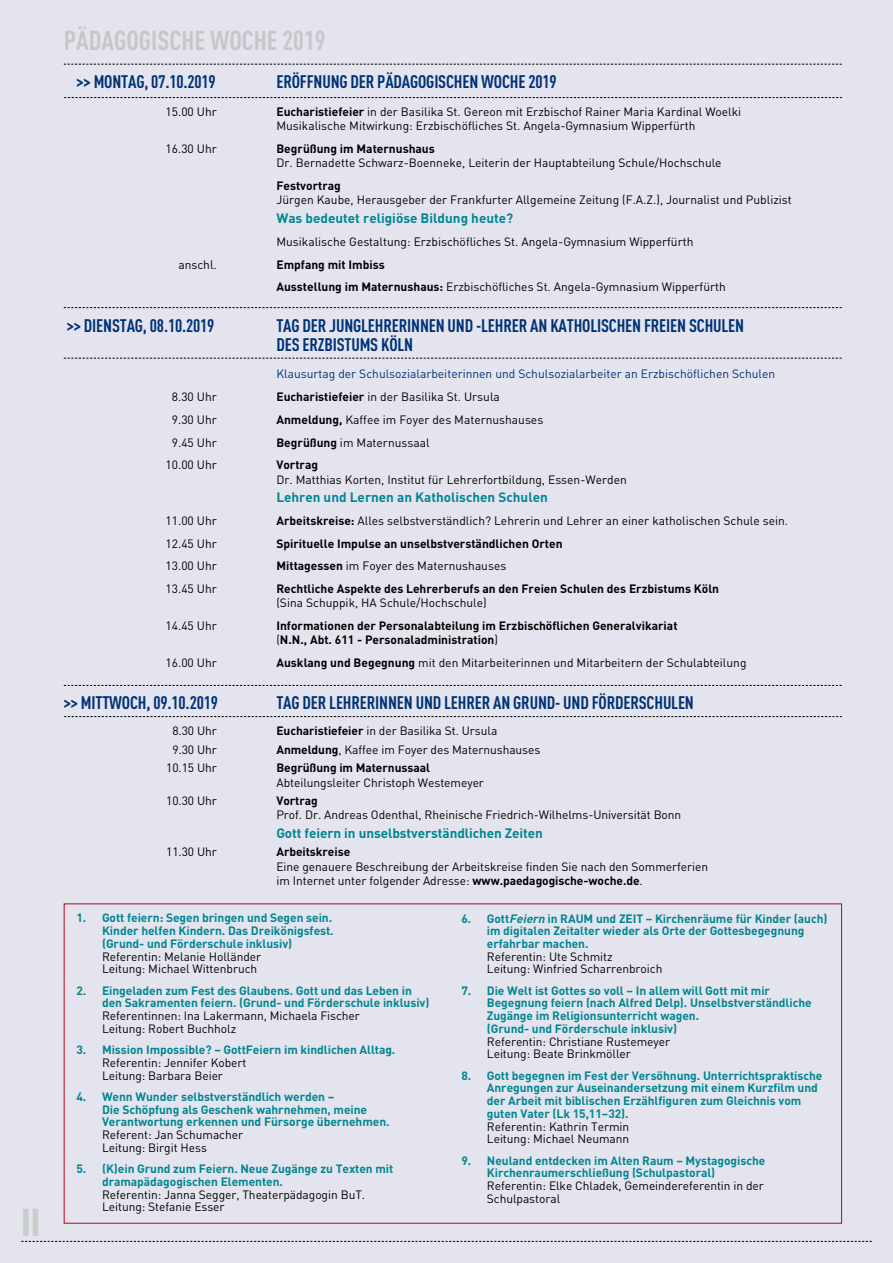
<style>
.page{position:relative;width:893px;height:1263px;background:#e4e4ef}
.page>*{position:absolute;margin:0;border:0;box-sizing:border-box;transform-origin:0 0}
.t1{font:900 38.25px "DIN Cond";color:#c8ccca}
.t2{font:700 27px "DIN Cond";color:#c6c7c8}
.t3{font:700 18px/19.5px "DIN Cond";letter-spacing:-.01em;color:#003274}
.t4{font:700 13.5px "DIN";color:#008691}
.t5{font:12px/12.8px "DIN";letter-spacing:-.005em;color:#000}
.t6{font:700 12px/12.8px "DIN";letter-spacing:-.005em;color:#008691}
.t7{font:700 12px/14.2px "DIN";color:#000}
.t8{font:12px "DIN";color:#003274}
.s1{font-weight:700}
.s2{font-weight:400}
.s3{font-style:italic}
</style>
<div class="page">
<svg style="left:21px;top:1241px;width:851px;height:1px"></svg>
<svg style="left:64px;top:64px;width:778px;height:1px"></svg>
<svg style="left:64px;top:97px;width:778px;height:1px"></svg>
<svg style="left:64px;top:307px;width:778px;height:1px"></svg>
<svg style="left:64px;top:358px;width:778px;height:1px"></svg>
<svg style="left:64px;top:685px;width:778px;height:1px"></svg>
<svg style="left:64px;top:716px;width:778px;height:1px"></svg>
<h1 class="t1" style="left:21px;top:1197px;width:21px">II</h1>
<h2 class="t2" style="left:64px;top:22px;width:263px">PÄDAGOGISCHE WOCHE 2019</h2>
<h3 class="t3" style="left:77px;top:71px;width:141px">&gt;&gt; MONTAG, 07.10.2019</h3>
<h3 class="t3" style="left:276px;top:71px;width:282px">ERÖFFNUNG DER PÄDAGOGISCHEN WOCHE 2019</h3>
<p class="t5" style="left:166px;top:105px;width:53px">15.00 Uhr</p>
<p class="t5" style="left:276px;top:104px;width:466px;line-height:14.2px"><span class="s1">Eucharistiefeier</span> in der Basilika St. Gereon mit Erzbischof Rainer Maria Kardinal Woelki<br>Musikalische Mitwirkung: Erzbischöfliches St. Angela-Gymnasium Wipperfürth</p>
<p class="t5" style="left:166px;top:142px;width:53px">16.30 Uhr</p>
<p class="t7" style="left:276px;top:141px;width:160px">Begrüßung im Maternushaus</p>
<p class="t5" style="left:276px;top:156px;width:447px">Dr. Bernadette Schwarz-Boenneke, Leiterin der Hauptabteilung Schule/Hochschule</p>
<p class="t7" style="left:276px;top:178px;width:66px">Festvortrag</p>
<p class="t5" style="left:276px;top:193px;width:517px">Jürgen Kaube, Herausgeber der Frankfurter Allgemeine Zeitung (F.A.Z.), Journalist und Publizist</p>
<p class="t4" style="left:276px;top:209px;width:238px">Was bedeutet religiöse Bildung heute?</p>
<p class="t5" style="left:276px;top:235px;width:419px">Musikalische Gestaltung: Erzbischöfliches St. Angela-Gymnasium Wipperfürth</p>
<p class="t5" style="left:178px;top:257px;width:40px">anschl.</p>
<p class="t5" style="left:276px;top:252px;width:451px;line-height:22.8px"><span class="s1">Empfang mit Imbiss<br>Ausstellung im Maternushaus:</span> Erzbischöfliches St. Angela-Gymnasium Wipperfürth</p>
<h3 class="t3" style="left:67px;top:315px;width:149px">&gt;&gt; DIENSTAG, 08.10.2019</h3>
<h3 class="t3" style="left:276px;top:315px;width:469px">TAG DER JUNGLEHRERINNEN UND -LEHRER AN KATHOLISCHEN FREIEN SCHULEN<br>DES ERZBISTUMS KÖLN</h3>
<p class="t8" style="left:276px;top:366px;width:500px">Klausurtag der Schulsozialarbeiterinnen und Schulsozialarbeiter an Erzbischöflichen Schulen</p>
<p class="t5" style="left:172px;top:390px;width:47px">8.30 Uhr</p>
<p class="t5" style="left:276px;top:390px;width:225px"><span class="s1">Eucharistiefeier</span> in der Basilika St. Ursula</p>
<p class="t5" style="left:172px;top:413px;width:47px">9.30 Uhr</p>
<p class="t5" style="left:276px;top:413px;width:268px"><span class="s1">Anmeldung,</span> Kaffee im Foyer des Maternushauses</p>
<p class="t5" style="left:172px;top:435px;width:47px">9.45 Uhr</p>
<p class="t5" style="left:276px;top:435px;width:155px"><span class="s1">Begrüßung</span> im Maternussaal</p>
<p class="t5" style="left:166px;top:458px;width:53px">10.00 Uhr</p>
<p class="t7" style="left:276px;top:457px;width:43px">Vortrag</p>
<p class="t5" style="left:276px;top:472px;width:352px">Dr. Matthias Korten, Institut für Lehrerfortbildung, Essen-Werden</p>
<p class="t4" style="left:276px;top:488px;width:273px">Lehren und Lernen an Katholischen Schulen</p>
<p class="t5" style="left:166px;top:514px;width:53px">11.00 Uhr</p>
<p class="t5" style="left:276px;top:514px;width:513px"><span class="s1">Arbeitskreise:</span> Alles selbstverständlich? Lehrerin und Lehrer an einer katholischen Schule sein.</p>
<p class="t5" style="left:166px;top:536px;width:53px">12.45 Uhr</p>
<p class="t7" style="left:276px;top:536px;width:288px">Spirituelle Impulse an unselbstverständlichen Orten</p>
<p class="t5" style="left:166px;top:559px;width:53px">13.00 Uhr</p>
<p class="t5" style="left:276px;top:559px;width:231px"><span class="s1">Mittagessen</span> im Foyer des Maternushauses</p>
<p class="t5" style="left:166px;top:582px;width:53px">13.45 Uhr</p>
<p class="t7" style="left:276px;top:581px;width:444px">Rechtliche Aspekte des Lehrerberufs an den Freien Schulen des Erzbistums Köln</p>
<p class="t5" style="left:276px;top:596px;width:212px">(Sina Schuppik, HA Schule/Hochschule)</p>
<p class="t5" style="left:166px;top:619px;width:53px">14.45 Uhr</p>
<p class="t7" style="left:276px;top:618px;width:403px">Informationen der Personalabteilung im Erzbischöflichen Generalvikariat <span class="s2">(</span>N.N., Abt. 611 - Personaladministration<span class="s2">)</span></p>
<p class="t5" style="left:166px;top:656px;width:53px">16.00 Uhr</p>
<p class="t5" style="left:276px;top:656px;width:472px"><span class="s1">Ausklang und Begegnung</span> mit den Mitarbeiterinnen und Mitarbeitern der Schulabteilung</p>
<h3 class="t3" style="left:64px;top:692px;width:156px">&gt;&gt; MITTWOCH, 09.10.2019</h3>
<h3 class="t3" style="left:276px;top:692px;width:419px">TAG DER LEHRERINNEN UND LEHRER AN GRUND- UND FÖRDERSCHULEN</h3>
<p class="t5" style="left:172px;top:724px;width:46px">8.30 Uhr</p>
<p class="t5" style="left:276px;top:724px;width:222px"><span class="s1">Eucharistiefeier</span> in der Basilika St. Ursula</p>
<p class="t5" style="left:172px;top:743px;width:46px">9.30 Uhr</p>
<p class="t5" style="left:276px;top:743px;width:266px"><span class="s1">Anmeldung</span>, Kaffee im Foyer des Maternushauses</p>
<p class="t5" style="left:166px;top:761px;width:52px">10.15 Uhr</p>
<p class="t7" style="left:276px;top:760px;width:155px">Begrüßung im Maternussaal</p>
<p class="t5" style="left:276px;top:775px;width:209px">Abteilungsleiter Christoph Westemeyer</p>
<p class="t5" style="left:166px;top:794px;width:52px">10.30 Uhr</p>
<p class="t7" style="left:276px;top:793px;width:43px">Vortrag</p>
<p class="t5" style="left:276px;top:808px;width:406px">Prof. Dr. Andreas Odenthal, Rheinische Friedrich-Wilhelms-Universität Bonn</p>
<p class="t4" style="left:276px;top:824px;width:268px">Gott feiern in unselbstverständlichen Zeiten</p>
<p class="t5" style="left:166px;top:845px;width:52px">11.30 Uhr</p>
<p class="t7" style="left:276px;top:844px;width:75px">Arbeitskreise</p>
<p class="t5" style="left:276px;top:859px;width:433px;line-height:14.2px">Eine genauere Beschreibung der Arbeitskreise finden Sie nach den Sommerferien im Internet unter folgender Adresse: <span class="s1">www.paedagogische-woche.de</span>.</p>
<p class="t6" style="left:102px;top:911px;width:233px;text-indent:-26px">1. Gott feiern: Segen bringen und Segen sein.<br>Kinder helfen Kindern. Das Dreikönigsfest. (Grund- und Förderschule inklusiv)</p>
<p class="t5" style="left:102px;top:949px;width:161px">Referentin: Melanie Holländer<br>Leitung: Michael Wittenbruch</p>
<p class="t6" style="left:102px;top:983px;width:329px;text-indent:-26px">2. Eingeladen zum Fest des Glaubens. Gott und das Leben in den Sakramenten feiern. (Grund- und Förderschule inklusiv)</p>
<p class="t5" style="left:102px;top:1009px;width:259px">Referentinnen: Ina Lakermann, Michaela Fischer<br>Leitung: Robert Buchholz</p>
<p class="t6" style="left:77px;top:1043px;width:320px">3. Mission Impossible? – GottFeiern im kindlichen Alltag.</p>
<p class="t5" style="left:102px;top:1056px;width:146px">Referentin: Jennifer Kobert<br>Leitung: Barbara Beier</p>
<p class="t6" style="left:102px;top:1090px;width:289px;text-indent:-26px">4. Wenn Wunder selbstverständlich werden –<br>Die Schöpfung als Geschenk wahrnehmen, meine<br>Verantwortung erkennen und Fürsorge übernehmen.</p>
<p class="t5" style="left:102px;top:1128px;width:143px">Referent: Jan Schumacher<br>Leitung: Birgit Hess</p>
<p class="t6" style="left:102px;top:1162px;width:293px;text-indent:-26px">5. (K)ein Grund zum Feiern. Neue Zugänge zu Texten mit dramapädagogischen Elementen.</p>
<p class="t5" style="left:102px;top:1187px;width:265px">Referentin: Janna Segger, Theaterpädagogin BuT.<br>Leitung: Stefanie Esser</p>
<p class="t6" style="left:487px;top:911px;width:342px;text-indent:-26px">6. Gott<span class="s3">Feiern</span> in RAUM und ZEIT – Kirchenräume für Kinder (auch) im digitalen Zeitalter wieder als Orte der Gottesbegegnung erfahrbar machen.</p>
<p class="t5" style="left:487px;top:949px;width:177px">Referentin: Ute Schmitz<br>Leitung: Winfried Scharrenbroich</p>
<p class="t6" style="left:487px;top:983px;width:326px;text-indent:-26px">7. Die Welt ist Gottes so voll – In allem will Gott mit mir Begegnung feiern (nach Alfred Delp). Unselbstverständliche Zugänge im Religionsunterricht wagen.<br>(Grund- und Förderschule inklusiv)</p>
<p class="t5" style="left:487px;top:1034px;width:185px">Referentin: Christiane Rustemeyer<br>Leitung: Beate Brinkmöller</p>
<p class="t6" style="left:487px;top:1068px;width:337px;text-indent:-26px">8. Gott begegnen im Fest der Versöhnung. Unterrichtspraktische Anregungen zur Auseinandersetzung mit einem Kurzfilm und der Arbeit mit biblischen Erzählfiguren zum Gleichnis vom guten Vater (Lk 15,11–32).</p>
<p class="t5" style="left:487px;top:1119px;width:144px">Referentin: Kathrin Termin<br>Leitung: Michael Neumann</p>
<p class="t6" style="left:487px;top:1153px;width:280px;text-indent:-26px">9. Neuland entdecken im Alten Raum – Mystagogische<br>Kirchenraumerschließung (Schulpastoral)</p>
<p class="t5" style="left:487px;top:1179px;width:279px">Referentin: Elke Chladek, Gemeindereferentin in der<br>Schulpastoral</p>
</div>
